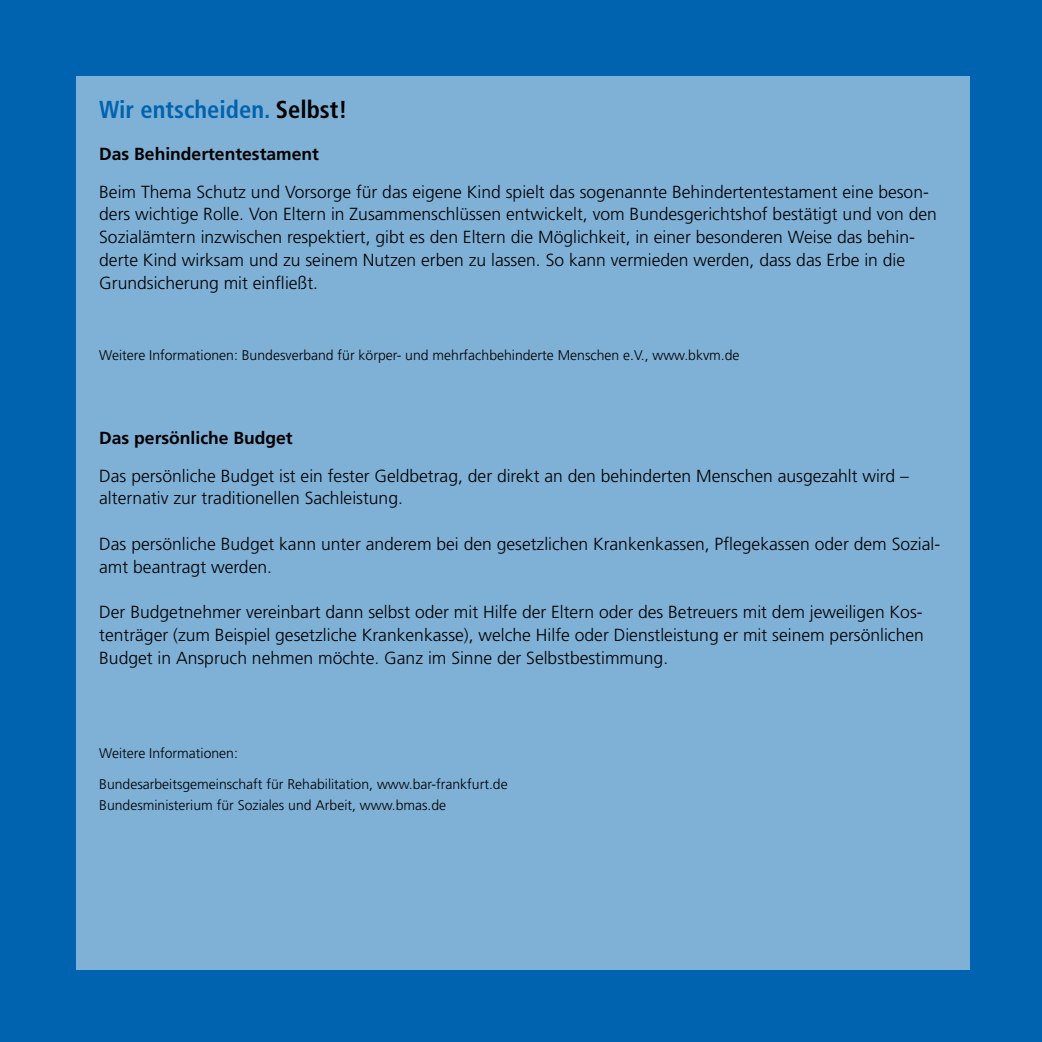
<style>
.page{position:relative;width:1042px;height:1042px;background:#0063af}
.page>*{position:absolute;margin:0;border:0;box-sizing:border-box;transform-origin:0 0}
.t1{font:700 condensed 24.5px "Frutiger LT Std";color:#0063af}
.t2{font:300 17.5px/22.8px "Frutiger LT Std";color:#000}
.t3{font:700 17.5px "Frutiger LT Std";color:#000}
.t4{font:300 14px/21px "Frutiger LT Std";color:#000}
.s1{color:#000}
</style>
<div class="page">
<div style="left:77px;top:77px;width:893px;height:893px;background:#7fb0d6"></div>
<h1 class="t1" style="left:99px;top:95px;width:250px">Wir entscheiden. <span class="s1">Selbst!</span></h1>
<p class="t3" style="left:99px;top:143px;width:221px">Das Behindertentestament</p>
<p class="t2" style="left:99px;top:180px;width:839px">Beim Thema Schutz und Vorsorge für das eigene Kind spielt das sogenannte Behindertentestament eine beson&shy;ders wichtige Rolle. Von Eltern in Zusammenschlüssen entwickelt, vom Bundesgerichtshof bestätigt und von den Sozialämtern inzwischen respektiert, gibt es den Eltern die Möglichkeit, in einer besonderen Weise das behin&shy;derte Kind wirksam und zu seinem Nutzen erben zu lassen. So kann vermieden werden, dass das Erbe in die Grundsicherung mit einfließt.</p>
<p class="t4" style="left:99px;top:345px;width:642px">Weitere Informationen: Bundesverband für körper- und mehrfachbehinderte Menschen e.V., www.bkvm.de</p>
<p class="t3" style="left:99px;top:427px;width:195px">Das persönliche Budget</p>
<p class="t2" style="left:99px;top:464px;width:811px">Das persönliche Budget ist ein fester Geldbetrag, der direkt an den behinderten Menschen ausgezahlt wird – alternativ zur traditionellen Sachleistung.</p>
<p class="t2" style="left:99px;top:533px;width:842px">Das persönliche Budget kann unter anderem bei den gesetzlichen Krankenkassen, Pflegekassen oder dem Sozial&shy;amt beantragt werden.</p>
<p class="t2" style="left:99px;top:601px;width:826px;text-align:justify">Der Budgetnehmer vereinbart dann selbst oder mit Hilfe der Eltern oder des Betreuers mit dem jeweiligen Kos&shy;tenträger (zum Beispiel gesetzliche Krankenkasse), welche Hilfe oder Dienstleistung er mit seinem persönlichen Budget in Anspruch nehmen möchte. Ganz im Sinne der Selbstbestimmung.</p>
<p class="t4" style="left:99px;top:743px;width:140px">Weitere Informationen:</p>
<p class="t4" style="left:99px;top:774px;width:410px">Bundesarbeitsgemeinschaft für Rehabilitation, www.bar-frankfurt.de<br>Bundesministerium für Soziales und Arbeit, www.bmas.de</p>
</div>
